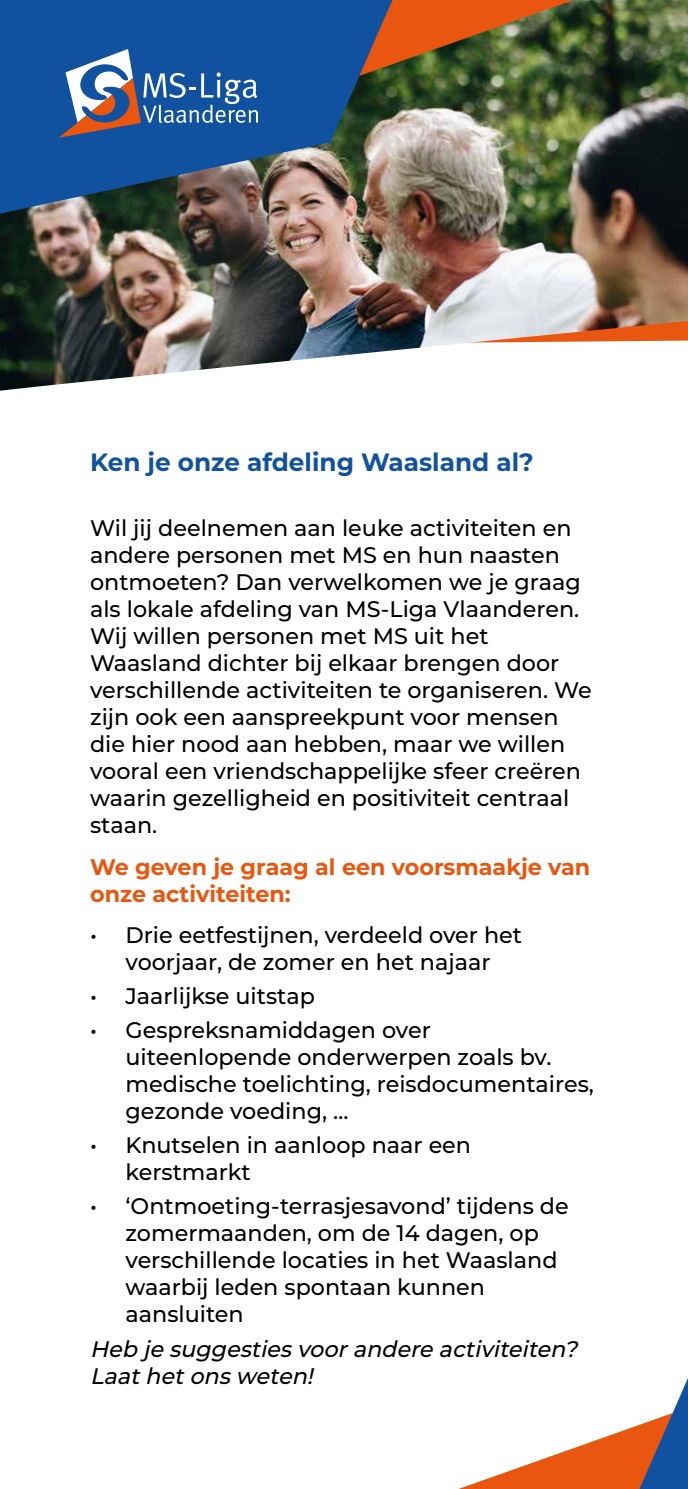
<style>
.page{position:relative;width:688px;height:1489px;background:#fff}
.page>*{position:absolute;margin:0;border:0;box-sizing:border-box;transform-origin:0 0}
.t1{font:700 25px "Montserrat";color:#1052a0}
.t2{font:500 22.5px/27px "Montserrat";color:#000}
.t3{font:italic 500 22.5px/27px "Montserrat";color:#000}
.t4{font:700 22.5px/27px "Montserrat";color:#ea560d}
</style>
<div class="page">
<img style="left:0;top:0;width:687px;height:390px">
<svg style="left:392px;top:0;width:181px;height:76px;background:#8c5b24"></svg>
<img style="left:0;top:0;width:392px;height:214px">
<svg style="left:461px;top:1380px;width:226px;height:108px"></svg>
<svg style="left:59px;top:49px;width:199px;height:89px;background:#4b71a6"></svg>
<p class="t1" style="left:90px;top:444px;width:445px">Ken je onze afdeling Waasland al?</p>
<p class="t2" style="left:90px;top:514px;width:503px">Wil jij deelnemen aan leuke activiteiten en andere personen met MS en hun naasten ontmoeten? Dan verwelkomen we je graag als lokale afdeling van MS-Liga Vlaanderen.<br>Wij willen personen met MS uit het Waasland dichter bij elkaar brengen door verschillende activiteiten te organiseren. We zijn ook een aanspreekpunt voor mensen die hier nood aan hebben, maar we willen vooral een vriendschappelijke sfeer creëren waarin gezelligheid en positiviteit centraal staan.</p>
<p class="t4" style="left:90px;top:852px;width:501px">We geven je graag al een voorsmaakje van onze activiteiten:</p>
<p class="t2" style="left:90px;top:920px;width:433px;text-align:center">• Drie eetfestijnen, verdeeld over het voorjaar, de zomer en het najaar</p>
<p class="t2" style="left:90px;top:981px;width:226px">• Jaarlijkse uitstap</p>
<p class="t2" style="left:125px;top:1015px;width:469px;text-indent:-35px">• Gespreksnamiddagen over uiteenlopende onderwerpen zoals bv. medische toelichting, reisdocumentaires, gezonde voeding, …</p>
<p class="t2" style="left:125px;top:1130px;width:347px;text-indent:-35px">• Knutselen in aanloop naar een kerstmarkt</p>
<p class="t2" style="left:125px;top:1191px;width:444px;text-indent:-35px">• ‘Ontmoeting-terrasjesavond’ tijdens de zomermaanden, om de 14 dagen, op verschillende locaties in het Waasland waarbij leden spontaan kunnen aansluiten</p>
<p class="t3" style="left:90px;top:1333px;width:494px">Heb je suggestiesvoorandere activiteiten?<br>Laathetonsweten!</p>
</div>
